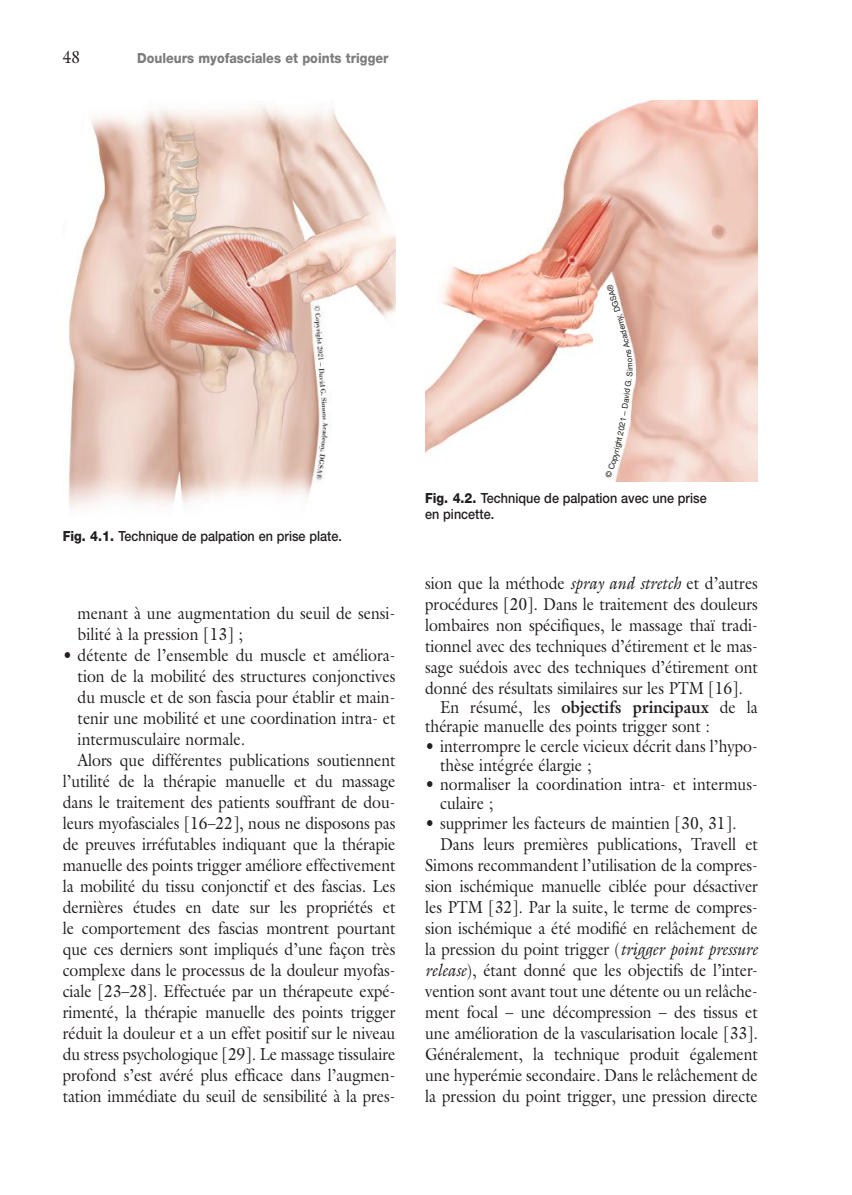
<style>
.page{position:relative;width:852px;height:1195px;background:#fff}
.page>*{position:absolute;margin:0;border:0;box-sizing:border-box;transform-origin:0 0}
.t1{font:17.5px/21px "Galliard Std";letter-spacing:-.005em;color:#241f1f;scale:.9 1}
.t2{font:500 14px/16.8px "Helvetica Neue LT Std";color:#241f1f;scale:.9 1}
.t3{font:800 14px "Helvetica Neue LT Std";color:#7d7c7e;scale:.9 1}
.t4{font:8.05px "Helvetica";color:#241f1f}
.s1{font-weight:800}
.s2{font-style:italic}
.s3{font-weight:700}
</style>
<div class="page">
<img style="left:425px;top:100px;width:332px;height:381px">
<img style="left:68px;top:105px;width:327px;height:403px">
<svg style="left:604px;top:411px;width:21px;height:67px"></svg>
<svg style="left:606px;top:284px;width:27px;height:109px"></svg>
<p class="t1" style="left:63px;top:48px;width:21px">48</p>
<p class="t3" style="left:137px;top:53px;width:280px">Douleurs myofasciales et points trigger</p>
<p class="t4" style="left:621px;top:408px;width:17px;rotate:-83deg">Davi</p>
<p class="t2" style="left:63px;top:528px;width:311px"><span class="s1">Fig. 4.1.</span> Technique de palpation en prise plate.</p>
<p class="t1" style="left:78px;top:604px;width:354px">menant à une augmentation du seuil de sensi&shy;bilité à la pression [13] ;</p>
<p class="t1" style="left:63px;top:646px;width:371px">• détente de l’ensemble du muscle et améliora-</p>
<p class="t1" style="left:78px;top:667px;width:354px">tion de la mobilité des structures conjonctives</p>
<p class="t1" style="left:78px;top:688px;width:354px">du muscle et de son fascia pour établir et main-</p>
<p class="t1" style="left:78px;top:709px;width:354px">tenir une mobilité et une coordination intra- et</p>
<p class="t1" style="left:78px;top:730px;width:187px">intermusculaire normale.</p>
<p class="t1" style="left:78px;top:751px;width:354px">Alors que différentes publications soutiennent</p>
<p class="t1" style="left:63px;top:772px;width:371px">l’utilité de la thérapie manuelle et du massage</p>
<p class="t1" style="left:63px;top:793px;width:371px">dans le traitement des patients souffrant de dou-</p>
<p class="t1" style="left:63px;top:814px;width:371px">leurs myofasciales [16–22] , nous ne disposons pas</p>
<p class="t1" style="left:63px;top:835px;width:371px">de preuves irréfutables indiquant que la thérapie</p>
<p class="t1" style="left:63px;top:856px;width:371px">manuelle des points trigger améliore effectivement</p>
<p class="t1" style="left:63px;top:877px;width:371px">la mobilité du tissu conjonctif et des fascias. Les</p>
<p class="t1" style="left:63px;top:898px;width:371px">dernières études en date sur les propriétés et</p>
<p class="t1" style="left:63px;top:919px;width:371px">le comportement des fascias montrent pourtant</p>
<p class="t1" style="left:63px;top:940px;width:371px">que ces derniers sont impliqués d’une façon très</p>
<p class="t1" style="left:63px;top:961px;width:371px">complexe dans le processus de la douleur myofas-</p>
<p class="t1" style="left:63px;top:982px;width:371px">ciale [23–28] . Effectuée par un thérapeute expé-</p>
<p class="t1" style="left:63px;top:1003px;width:371px">rimenté, la thérapie manuelle des points trigger</p>
<p class="t1" style="left:63px;top:1024px;width:371px">réduit la douleur et a un effet positif sur le niveau</p>
<p class="t1" style="left:63px;top:1045px;width:371px">du stress psychologique [29] . Le massage tissulaire</p>
<p class="t1" style="left:63px;top:1066px;width:371px">profond s’est avéré plus efficace dans l’augmen-</p>
<p class="t1" style="left:63px;top:1087px;width:371px">tation immédiate du seuil de sensibilité à la pres-</p>
<p class="t2" style="left:425px;top:490px;width:314px"><span class="s1">Fig. 4.2.</span> Technique de palpation avec une prise en pincette.</p>
<p class="t1" style="left:425px;top:574px;width:371px;text-align:justify">sion que la méthode <span class="s2">spray and stretch</span> et d’autres procédures [20] . Dans le traitement des douleurs lombaires non spécifiques, le massage thaï tradi&shy;tionnel avec des techniques d’étirement et le mas&shy;sage suédois avec des techniques d’étirement ont donné des résultats similaires sur les PTM [16] .</p>
<p class="t1" style="left:425px;top:699px;width:371px;line-height:19.2px;text-indent:15px">En résumé, les <span class="s3">objectifs principaux</span> de la thérapie manuelle des points trigger sont :</p>
<p class="t1" style="left:440px;top:738px;width:354px;line-height:19.2px;text-indent:-15px">• interrompre le cercle vicieux décrit dans l’hypo&shy;thèse intégrée élargie ;</p>
<p class="t1" style="left:440px;top:776px;width:354px;line-height:19.2px;text-indent:-15px">• normaliser la coordination intra- et intermus&shy;culaire ;</p>
<p class="t1" style="left:425px;top:814px;width:347px">• supprimer les facteurs de maintien [30, 31] .</p>
<p class="t1" style="left:440px;top:835px;width:354px">Dans leurs premières publications, Travell et</p>
<p class="t1" style="left:425px;top:856px;width:371px">Simons recommandent l’utilisation de la compres-</p>
<p class="t1" style="left:425px;top:877px;width:371px">sion ischémique manuelle ciblée pour désactiver</p>
<p class="t1" style="left:425px;top:898px;width:371px">les PTM [32] . Par la suite, le terme de compres-</p>
<p class="t1" style="left:425px;top:919px;width:371px">sion ischémique a été modifié en relâchement de</p>
<p class="t1" style="left:425px;top:940px;width:371px">la pression du point trigger ( <span class="s2">trigger point pressure</span></p>
<p class="t1" style="left:425px;top:961px;width:371px"><span class="s2">release</span>), étant donné que les objectifs de l’inter-</p>
<p class="t1" style="left:425px;top:982px;width:371px">vention sont avant tout une détente ou un relâche-</p>
<p class="t1" style="left:425px;top:1003px;width:371px">ment focal – une décompression – des tissus et</p>
<p class="t1" style="left:425px;top:1024px;width:371px">une amélioration de la vascularisation locale [33] .</p>
<p class="t1" style="left:425px;top:1045px;width:371px">Généralement, la technique produit également</p>
<p class="t1" style="left:425px;top:1066px;width:371px">une hyperémie secondaire. Dans le relâchement de</p>
<p class="t1" style="left:425px;top:1087px;width:371px">la pression du point trigger, une pression directe</p>
</div>
